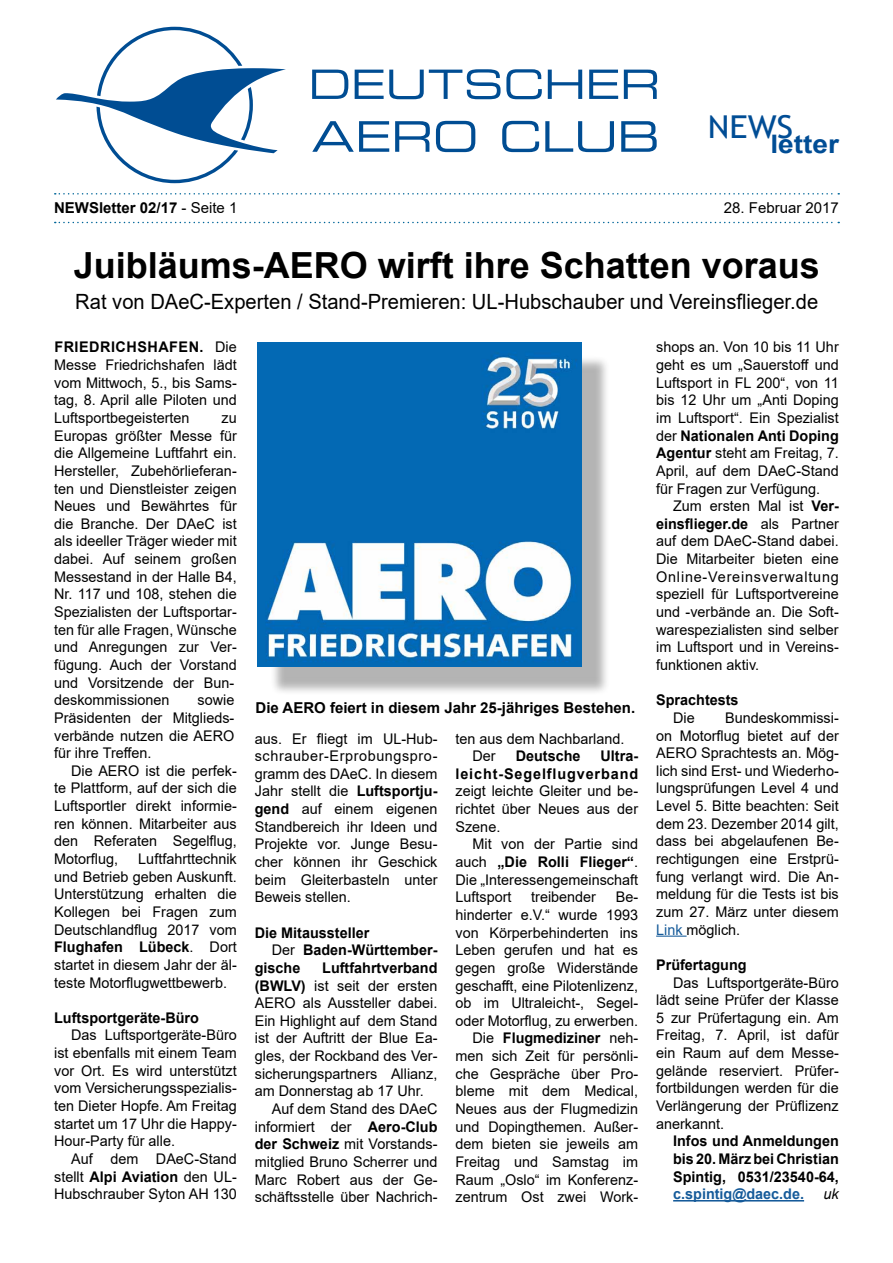
<style>
.page{position:relative;width:893px;height:1263px;background:#fff}
.page>*{position:absolute;margin:0;border:0;box-sizing:border-box;transform-origin:0 0}
.t1{font:700 36px "Arial";color:#000}
.t2{font:31.5px "Trebuchet MS";color:#004d95;scale:1.08 1}
.t3{font:700 25.5px "Arial";color:#004d95;scale:1.1 1}
.t4{font:21px "Arial";color:#000;scale:.96 1}
.t5{font:700 15px "Arial";color:#000}
.t6{font:15px "Arial";color:#000}
.t7{font:14.7px/17.7px "Arial";color:#000;text-align:justify}
.t8{font:700 14.7px/17.7px "Arial";color:#000;text-align:justify}
.t9{font:700 14.7px/17.7px "Arial";letter-spacing:.06em;color:#000;text-align:right}
.t10{font:700 14.7px "Arial";color:#165b9a}
.t11{font:italic 14.7px "Arial";color:#000}
.s1{font-weight:400}
.s2{font-weight:700}
.s3{color:#165b9a}
</style>
<div class="page">
<svg style="left:55px;top:222px;width:784px;height:1px"></svg>
<svg style="left:55px;top:193px;width:784px;height:2px"></svg>
<svg style="left:312px;top:70px;width:36px;height:29px"></svg>
<svg style="left:355px;top:69px;width:187px;height:30px"></svg>
<svg style="left:548px;top:70px;width:34px;height:29px"></svg>
<svg style="left:589px;top:70px;width:29px;height:29px"></svg>
<svg style="left:624px;top:70px;width:33px;height:29px"></svg>
<svg style="left:312px;top:121px;width:77px;height:31px"></svg>
<svg style="left:395px;top:121px;width:35px;height:31px"></svg>
<svg style="left:436px;top:121px;width:39px;height:31px"></svg>
<svg style="left:502px;top:121px;width:37px;height:31px"></svg>
<svg style="left:545px;top:121px;width:69px;height:31px"></svg>
<svg style="left:621px;top:121px;width:36px;height:31px"></svg>
<svg style="left:56px;top:27px;width:230px;height:156px"></svg>
<hr style="left:656px;top:935px;width:31px;height:2px;background:#165b9a">
<hr style="left:673px;top:1200px;width:131px;height:1px;background:#165b9a">
<div style="left:270px;top:355px;width:341px;height:341px;background:#000;opacity:.3"></div>
<img style="left:257px;top:342px;width:324px;height:324px">
<h2 class="t2" style="left:708px;top:107px;width:80px">NEWS</h2>
<h3 class="t3" style="left:770px;top:126px;width:64px">letter</h3>
<p class="t5" style="left:54px;top:197px;width:185px">NEWSletter 02/17 <span class="s1">- Seite 1</span></p>
<p class="t6" style="left:724px;top:198px;width:117px">28. Februar 2017</p>
<h1 class="t1" style="left:74px;top:240px;width:748px">Juibläums-AERO wirft ihre Schatten voraus</h1>
<h3 class="t4" style="left:75px;top:287px;width:775px">Rat von DAeC-Experten / Stand-Premieren: UL-Hubschauber und Vereinsflieger.de</h3>
<p class="t7" style="left:54px;top:338px;width:184px"><span class="s2">FRIEDRICHSHAFEN.</span> Die Messe Friedrichshafen lädt vom Mittwoch, 5., bis Sams&shy;tag, 8. April alle Piloten und Luftsportbegeisterten</p>
<p class="t7" style="left:54px;top:409px;width:184px;text-align:left;text-indent:167px">zu<br>Europas größter Messe für die Allgemeine Luftfahrt ein.<br>Hersteller, Zubehörlieferan&shy;ten und Dienstleister zeigen<br>Neues und Bewährtes für die Branche. Der DAeC ist als ideeller Träger wieder mit dabei. Auf seinem großen<br>Messestand in der Halle B4,<br>Nr. 117 und 108, stehen die<br>Spezialisten der Luftsportar&shy;ten für alle Fragen, Wünsche und Anregungen zur Ver&shy;fügung. Auch der Vorstand und Vorsitzende der Bun&shy;deskommissionen</p>
<p class="t7" style="left:54px;top:691px;width:182px;text-indent:143px">sowie Präsidenten der Mitglieds&shy;verbände nutzen die AERO für ihre Treffen.</p>
<p class="t7" style="left:54px;top:762px;width:184px;text-indent:17px">Die AERO ist die perfek&shy;te Plattform, auf der sich die Luftsportler direkt informie&shy;ren können. Mitarbeiter aus den Referaten Segelflug, Motorflug,</p>
<p class="t7" style="left:54px;top:850px;width:184px;text-indent:84px">Luftfahrttechnik und Betrieb geben Auskunft.<br>Unterstützung erhalten die Kollegen bei Fragen zum Deutschlandflug 2017 vom <span class="s2">Flughafen Lübeck</span>. Dort startet in diesem Jahr der äl&shy;teste Motorflugwettbewerb.</p>
<p class="t8" style="left:54px;top:1009px;width:146px">Luftsportgeräte-Büro</p>
<p class="t7" style="left:54px;top:1026px;width:184px;text-indent:17px">Das Luftsportgeräte-Büro ist ebenfalls mit einem Team vor Ort. Es wird unterstützt vom Versicherungsspezialis&shy;ten Dieter Hopfe. Am Freitag startet um 17 Uhr die Happy-Hour-Party für alle.</p>
<p class="t7" style="left:54px;top:1150px;width:184px;text-indent:17px">Auf dem DAeC-Stand stellt <span class="s2">Alpi Aviation</span> den UL-Hubschrauber Syton AH 130</p>
<p class="t5" style="left:256px;top:697px;width:381px">Die AERO feiert in diesem Jahr 25-jähriges Bestehen.</p>
<p class="t7" style="left:255px;top:729px;width:184px">aus. Er fliegt im UL-Hub&shy;schrauber-Erprobungspro&shy;gramm des DAeC. In diesem Jahr stellt die <span class="s2">Luftsportju&shy;gend</span> auf einem eigenen Standbereich ihr Ideen und Projekte vor. Junge Besu&shy;cher können ihr Geschick beim Gleiterbasteln unter Beweis stellen.</p>
<p class="t8" style="left:255px;top:924px;width:116px">Die Mitaussteller</p>
<p class="t8" style="left:272px;top:941px;width:167px"><span class="s1">Der</span> Baden-Württember-</p>
<p class="t8" style="left:255px;top:959px;width:47px">gische</p>
<p class="t8" style="left:322px;top:959px;width:117px">Luftfahrtverband</p>
<p class="t7" style="left:255px;top:976px;width:184px"><span class="s2">(BWLV)</span> ist seit der ersten</p>
<p class="t7" style="left:255px;top:994px;width:184px">AERO als Aussteller dabei.</p>
<p class="t7" style="left:255px;top:1012px;width:184px">Ein Highlight auf dem Stand</p>
<p class="t7" style="left:255px;top:1029px;width:184px">ist der Auftritt der Blue Ea-</p>
<p class="t7" style="left:255px;top:1047px;width:184px">gles, der Rockband des Ver-</p>
<p class="t7" style="left:255px;top:1065px;width:184px">sicherungspartners Allianz,</p>
<p class="t7" style="left:255px;top:1082px;width:170px">am Donnerstag ab 17 Uhr.</p>
<p class="t7" style="left:272px;top:1100px;width:167px">Auf dem Stand des DAeC</p>
<p class="t7" style="left:255px;top:1117px;width:184px">informiert der <span class="s2">Aero-Club</span></p>
<p class="t7" style="left:255px;top:1135px;width:184px"><span class="s2">der Schweiz</span> mit Vorstands-</p>
<p class="t7" style="left:255px;top:1153px;width:184px">mitglied Bruno Scherrer und</p>
<p class="t7" style="left:255px;top:1170px;width:184px">Marc Robert aus der Ge-</p>
<p class="t7" style="left:255px;top:1188px;width:184px">schäftsstelle über Nachrich-</p>
<p class="t7" style="left:472px;top:729px;width:153px;text-indent:-17px">ten aus dem Nachbarland.<br>Der</p>
<p class="t9" style="left:455px;top:747px;width:184px">Ultra&shy;leicht-Segelflugverband</p>
<p class="t7" style="left:455px;top:782px;width:184px">zeigt leichte Gleiter und be&shy;richtet über Neues aus der Szene.</p>
<p class="t7" style="left:455px;top:835px;width:184px;text-indent:17px">Mit von der Partie sind auch <span class="s2">„Die Rolli Flieger“</span>.<br>Die „Interessengemeinschaft Luftsport</p>
<p class="t8" style="left:516px;top:747px;width:66px">Deutsche</p>
<p class="t7" style="left:455px;top:888px;width:184px;text-align:right">Be-<br>hinderter e.V.“ wurde 1993 von Körperbehinderten ins<br>Leben gerufen und hat es gegen große Widerstände geschafft, eine Pilotenlizenz, ob im Ultraleicht-, Segel&shy;oder Motorflug, zu erwerben.<br>Die <span class="s2">Flugmediziner</span> neh&shy;men sich Zeit für persönli&shy;che Gespräche über Pro&shy;bleme mit dem Medical,<br>Neues aus der Flugmedizin und Dopingthemen. Außer&shy;dem bieten sie jeweils am<br>Freitag und Samstag im<br>Raum „Oslo“ im Konferenz&shy;zentrum Ost zwei Work-</p>
<p class="t7" style="left:531px;top:888px;width:66px">treibender</p>
<p class="t7" style="left:656px;top:338px;width:184px">shops an. Von 10 bis 11 Uhr geht es um „Sauerstoff und Luftsport in FL 200“, von 11 bis 12 Uhr um „Anti Doping im Luftsport“. Ein Spezialist der <span class="s2">Nationalen Anti Doping Agentur</span> steht am Freitag, 7.<br>April, auf dem DAeC-Stand für Fragen zur Verfügung.</p>
<p class="t7" style="left:656px;top:497px;width:184px;text-indent:17px">Zum ersten Mal ist <span class="s2">Ver&shy;einsflieger.de</span> als Partner auf dem DAeC-Stand dabei.<br>Die Mitarbeiter bieten eine Online-Vereinsverwaltung speziell für Luftsportvereine und -verbände an. Die Soft&shy;warespezialisten sind selber im Luftsport und in Vereins&shy;funktionen aktiv.</p>
<p class="t8" style="left:656px;top:691px;width:84px">Sprachtests</p>
<p class="t7" style="left:673px;top:709px;width:23px">Die</p>
<p class="t7" style="left:656px;top:709px;width:184px;text-indent:69px">Bundeskommissi&shy;on Motorflug bietet auf der AERO Sprachtests an. Mög&shy;lich sind Erst- und Wiederho&shy;lungsprüfungen Level 4 und Level 5. Bitte beachten: Seit dem 23. Dezember 2014 gilt, dass bei abgelaufenen Be&shy;rechtigungen eine Erstprü&shy;fung verlangt wird. Die An&shy;meldung für die Tests ist bis zum 27. März unter diesem <span class="s3">Link</span> möglich.</p>
<p class="t8" style="left:656px;top:956px;width:92px">Prüfertagung</p>
<p class="t7" style="left:656px;top:973px;width:184px;text-indent:17px">Das Luftsportgeräte-Büro lädt seine Prüfer der Klasse 5 zur Prüfertagung ein. Am Freitag, 7. April, ist dafür ein Raum auf dem Messe&shy;gelände reserviert. Prüfer&shy;fortbildungen werden für die Verlängerung der Prüflizenz anerkannt.</p>
<p class="t8" style="left:673px;top:1132px;width:167px">Infos und Anmeldungen bis 20. März bei Christian Spintig, 0531/23540-64,</p>
<p class="t10" style="left:673px;top:1184px;width:132px">c.spintig@daec.de.</p>
<p class="t11" style="left:824px;top:1184px;width:17px">uk</p>
</div>
